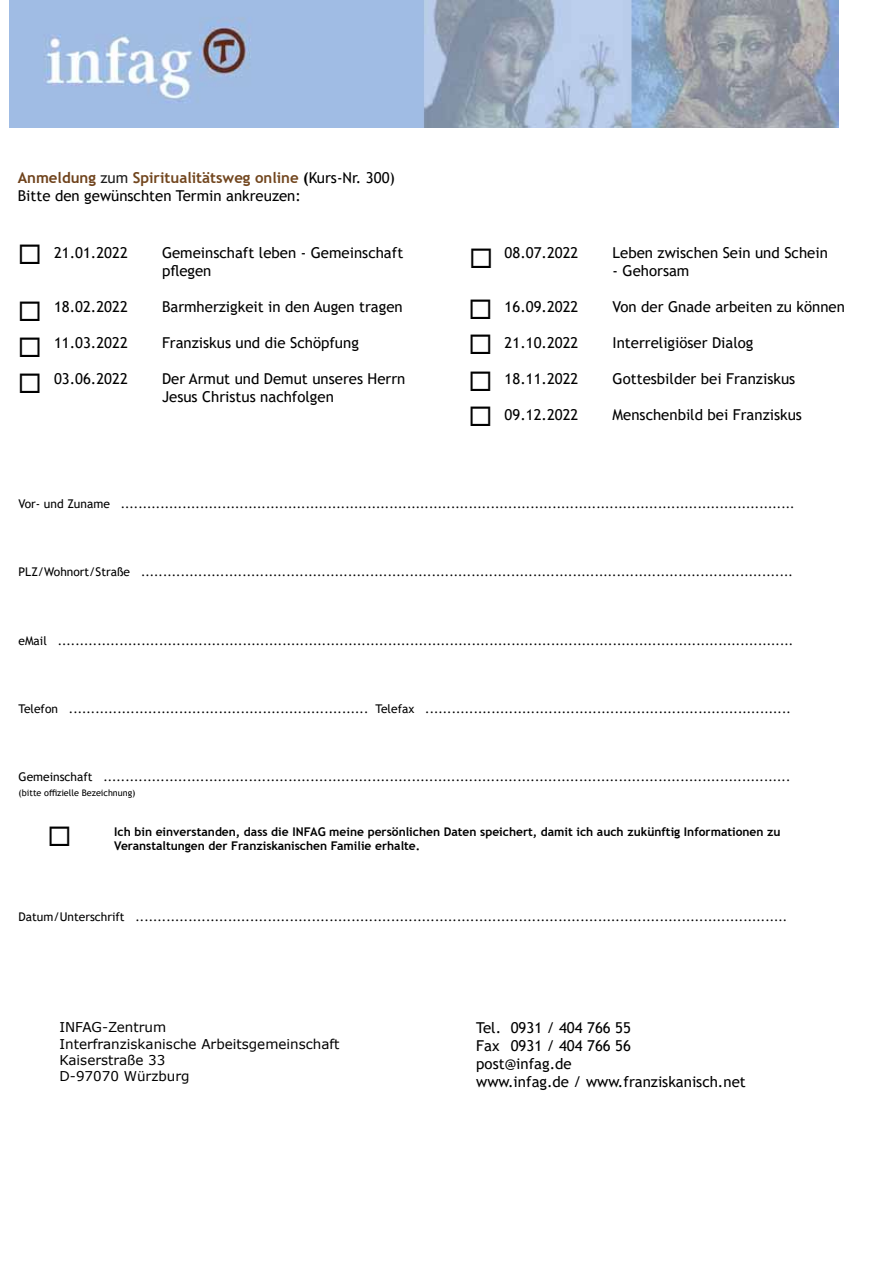
<style>
.page{position:relative;width:893px;height:1263px;background:#fff}
.page>*{position:absolute;margin:0;border:0;box-sizing:border-box;transform-origin:0 0}
.t1{font:15px/18px "Trebuchet MS";color:#000}
.t2{font:13.5px/16.2px "Verdana";color:#000}
.t3{font:12px "Trebuchet MS";color:#000}
.t4{font:700 12px "Trebuchet MS";color:#000}
.t5{font:9px "Trebuchet MS";color:#000}
.s1{font-weight:700;color:#6f421b}
.s2{color:#1c1c1c}
.s3{font-weight:700;color:#72461e}
.s4{font-weight:700}
</style>
<div class="page">
<img style="left:10px;top:0;width:829px;height:128px">
<p class="t1" style="left:18px;top:169px;width:379px"><span class="s1">Anmeldung</span> <span class="s2">zum</span> <span class="s3">Spiritualitätsweg online</span> <span class="s4">(</span>Kurs-Nr. 300)<br>Bitte den gewünschten Termin ankreuzen:</p>
<p class="t1" style="left:54px;top:243px;width:75px">21.01.2022</p>
<p class="t1" style="left:162px;top:243px;width:243px">Gemeinschaft leben - Gemeinschaft pflegen</p>
<p class="t1" style="left:54px;top:297px;width:75px">18.02.2022</p>
<p class="t1" style="left:162px;top:297px;width:242px">Barmherzigkeit in den Augen tragen</p>
<p class="t1" style="left:54px;top:333px;width:75px">11.03.2022</p>
<p class="t1" style="left:162px;top:333px;width:198px">Franziskus und die Schöpfung</p>
<p class="t1" style="left:54px;top:369px;width:75px">03.06.2022</p>
<p class="t1" style="left:162px;top:369px;width:245px">Der Armut und Demut unseres Herrn<br>Jesus Christus nachfolgen</p>
<p class="t1" style="left:505px;top:243px;width:75px">08.07.2022</p>
<p class="t1" style="left:613px;top:243px;width:217px">Leben zwischen Sein und Schein</p>
<p class="t1" style="left:613px;top:261px;width:78px">- Gehorsam</p>
<p class="t1" style="left:505px;top:297px;width:75px">16.09.2022</p>
<p class="t1" style="left:613px;top:297px;width:234px">Von der Gnade arbeiten zu können</p>
<p class="t1" style="left:505px;top:333px;width:75px">21.10.2022</p>
<p class="t1" style="left:613px;top:333px;width:142px">Interreligiöser Dialog</p>
<p class="t1" style="left:505px;top:369px;width:75px">18.11.2022</p>
<p class="t1" style="left:613px;top:369px;width:184px">Gottesbilder bei Franziskus</p>
<p class="t1" style="left:505px;top:405px;width:75px">09.12.2022</p>
<p class="t1" style="left:613px;top:405px;width:191px">Menschenbild bei Franziskus</p>
<p class="t3" style="left:19px;top:496px;width:777px">Vor- und Zuname .........................................................................................................................................................</p>
<p class="t3" style="left:19px;top:564px;width:776px">PLZ/Wohnort/Straße ....................................................................................................................................................</p>
<p class="t3" style="left:19px;top:633px;width:776px">eMail .......................................................................................................................................................................</p>
<p class="t3" style="left:19px;top:701px;width:774px">Telefon .................................................................... Telefax ...................................................................................</p>
<p class="t3" style="left:19px;top:769px;width:773px">Gemeinschaft ............................................................................................................................................................</p>
<p class="t5" style="left:19px;top:787px;width:118px">(bitte offizielle Bezeichnung)</p>
<p class="t4" style="left:47px;top:838px;width:374px">◻ Veranstaltungen der Franziskanischen Familie erhalte.</p>
<p class="t4" style="left:114px;top:824px;width:668px">Ich bin einverstanden, dass die INFAG meine persönlichen Daten speichert, damit ich auch zukünftig Informationen zu</p>
<p class="t3" style="left:19px;top:909px;width:770px">Datum/Unterschrift ....................................................................................................................................................</p>
<p class="t2" style="left:60px;top:1019px;width:282px">INFAG-Zentrum<br>Interfranziskanische Arbeitsgemeinschaft<br>Kaiserstraße 33<br>D-97070 Würzburg</p>
<p class="t1" style="left:476px;top:1019px;width:271px">Tel. 0931 / 404 766 55<br>Fax 0931 / 404 766 56<br>post@infag.de<br>www.infag.de / www.franziskanisch.net</p>
</div>
